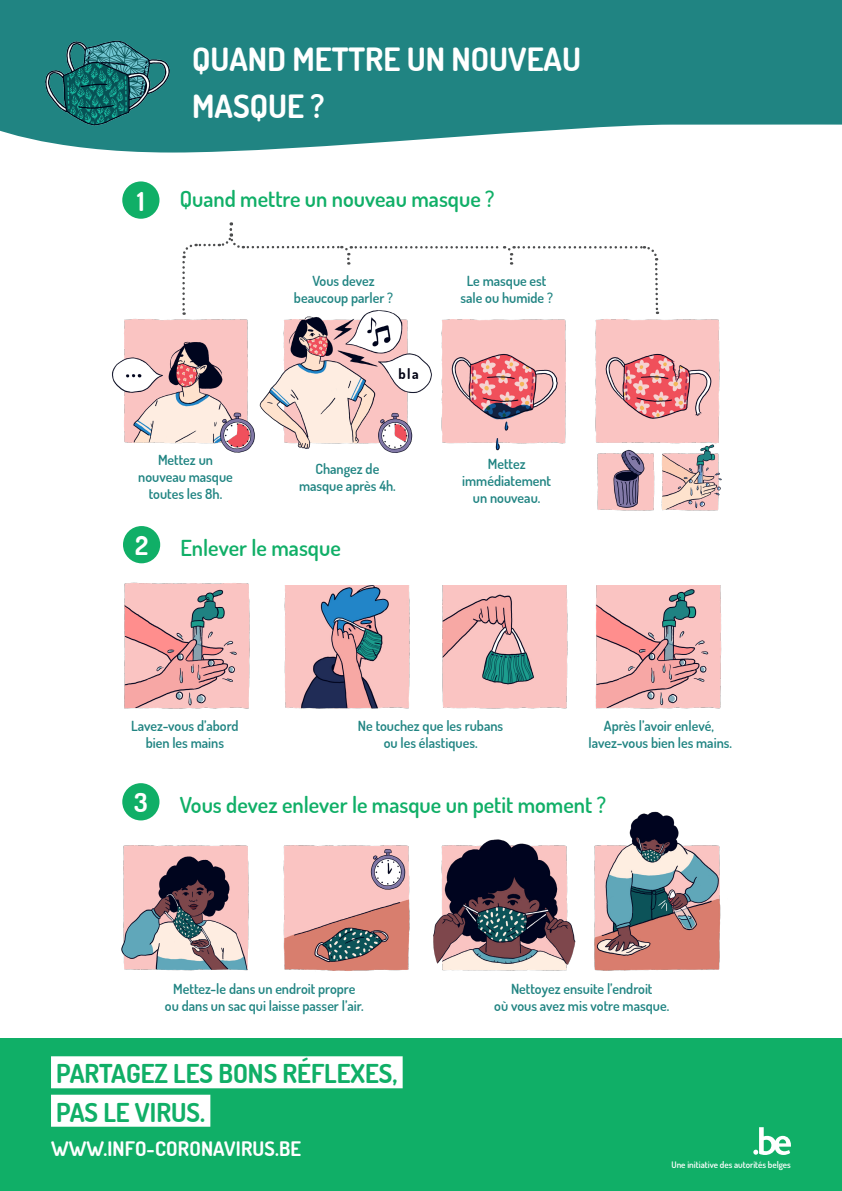
<style>
.page{position:relative;width:842px;height:1191px;background:#fff}
.page>*{position:absolute;margin:0;border:0;box-sizing:border-box;transform-origin:0 0}
.t1{font:700 32px "Dosis";color:#fff}
.t2{font:700 26px/38.4px "Dosis";color:#10af67}
.t3{font:700 26px "Dosis";color:#fff}
.t4{font:600 22px "Dosis";color:#10af67}
.t5{font:700 20px "Dosis";letter-spacing:.01em;color:#fff}
.t6{font:600 14px/16.8px "Dosis";color:#208482;text-align:center}
.t7{font:700 14px "Dosis";color:#000213}
.t8{font:600 9px "Dosis";color:#fff}
</style>
<div class="page">
<div style="left:0;top:1037px;width:842px;height:154px;background:#10af67"></div>
<div style="left:51px;top:1056px;width:352px;height:32px;background:#fff"></div>
<div style="left:51px;top:1094px;width:159px;height:32px;background:#fff"></div>
<svg style="left:753px;top:1127px;width:38px;height:28px"></svg>
<img style="left:124px;top:552px;width:126px;height:157px">
<img style="left:284px;top:585px;width:126px;height:124px">
<img style="left:442px;top:585px;width:126px;height:124px">
<img style="left:595px;top:585px;width:127px;height:124px">
<img style="left:121px;top:813px;width:128px;height:158px">
<img style="left:283px;top:845px;width:127px;height:126px">
<img style="left:433px;top:839px;width:143px;height:132px">
<img style="left:594px;top:811px;width:127px;height:160px">
<img style="left:112px;top:318px;width:136px;height:126px">
<img style="left:259px;top:315px;width:173px;height:134px">
<img style="left:441px;top:319px;width:125px;height:132px">
<img style="left:595px;top:312px;width:127px;height:199px">
<svg style="left:0;top:0;width:842px;height:152px;background:#38918f"></svg>
<img style="left:40px;top:31px;width:152px;height:103px">
<div style="left:122px;top:181px;width:37px;height:38px;background:#10af67;border-radius:50%"></div>
<div style="left:123px;top:526px;width:37px;height:37px;background:#10af67;border-radius:50%"></div>
<svg style="left:182px;top:222px;width:477px;height:93px"></svg>
<div style="left:122px;top:783px;width:37px;height:37px;background:#10af67;border-radius:50%"></div>
<img style="left:365px;top:845px;width:45px;height:51px">
<img style="left:372px;top:405px;width:47px;height:48px">
<img style="left:214px;top:405px;width:46px;height:48px">
<p class="t3" style="left:137px;top:183px;width:9px">1</p>
<p class="t1" style="left:192px;top:37px;width:390px">QUAND METTRE UN NOUVEAU</p>
<p class="t1" style="left:192px;top:84px;width:134px">MASQUE ?</p>
<p class="t4" style="left:180px;top:183px;width:316px">Quand mettre un nouveau masque ?</p>
<p class="t6" style="left:312px;top:272px;width:64px">Vous devez</p>
<p class="t6" style="left:294px;top:289px;width:101px">beaucoup parler ?</p>
<p class="t7" style="left:398px;top:364px;width:22px">bla</p>
<p class="t6" style="left:467px;top:272px;width:81px">Le masque est</p>
<p class="t6" style="left:460px;top:289px;width:94px">sale ou humide ?</p>
<p class="t6" style="left:158px;top:451px;width:56px">Mettez un</p>
<p class="t6" style="left:138px;top:468px;width:96px">nouveau masque</p>
<p class="t6" style="left:149px;top:484px;width:75px">toutes les . h8</p>
<p class="t6" style="left:315px;top:460px;width:65px">Changez de</p>
<p class="t6" style="left:299px;top:477px;width:98px">masque après .h4</p>
<p class="t3" style="left:135px;top:528px;width:15px">2</p>
<p class="t4" style="left:180px;top:533px;width:162px">Enlever le masque</p>
<p class="t6" style="left:488px;top:455px;width:39px">Mettez</p>
<p class="t6" style="left:462px;top:471px;width:90px">immédiatement</p>
<p class="t6" style="left:473px;top:488px;width:69px">un nouveau.</p>
<p class="t6" style="left:131px;top:716px;width:109px">Lavez-vous ’d abord</p>
<p class="t6" style="left:146px;top:733px;width:80px">bien les mains</p>
<p class="t6" style="left:358px;top:716px;width:147px">Ne touchez que les rubans ou les élastiques.</p>
<p class="t6" style="left:604px;top:716px;width:112px">Après ’l avoir enlevé,</p>
<p class="t6" style="left:589px;top:733px;width:145px">lavez-vous bien les mains.</p>
<p class="t3" style="left:134px;top:785px;width:15px">3</p>
<p class="t4" style="left:180px;top:790px;width:428px">Vous devez enlever le masque un petit moment ?</p>
<p class="t6" style="left:173px;top:980px;width:184px">Mettez-le dans un endroit propre</p>
<p class="t6" style="left:165px;top:996px;width:200px">ou dans un sac qui laisse passer ’l air.</p>
<p class="t6" style="left:511px;top:980px;width:143px">Nettoyez ensuite ’l endroit</p>
<p class="t6" style="left:494px;top:996px;width:176px">où vous avez mis votre masque.</p>
<h2 class="t2" style="left:56px;top:1053px;width:343px">PARTAGEZ LES BONS RÉFLEXES,<br>PAS LE VIRUS.</h2>
<h3 class="t5" style="left:51px;top:1134px;width:252px">WWW.INFO-CORONAVIRUS.BE</h3>
<p class="t8" style="left:671px;top:1158px;width:121px">Une initiative des autorités belges</p>
</div>
